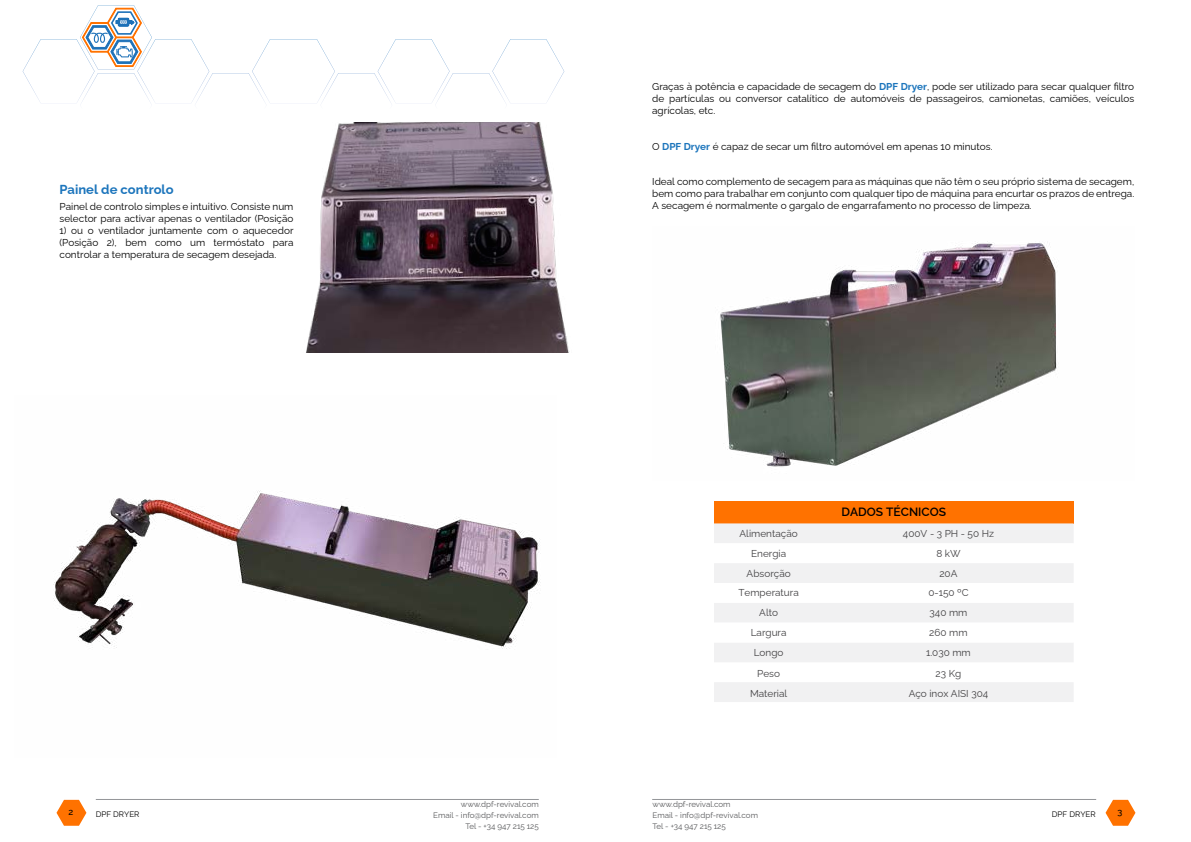
<style>
.page{position:relative;width:1191px;height:842px;background:#fff}
.page>*{position:absolute;margin:0;border:0;box-sizing:border-box;transform-origin:0 0}
.t1{font:700 13px "Raleway";color:#1c75bc}
.t2{font:600 12px "Raleway";color:#000}
.t3{font:10px/12px "Raleway";color:#000;text-align:justify}
.t4{font:10px "Raleway";color:#414042}
.t5{font:500 9px "Raleway";color:#000}
.t6{font:8px/11px "Raleway";color:#58595b;text-align:right}
.t7{font:8px "Raleway";color:#000}
.s1{font-weight:700;color:#1c75bc}
</style>
<div class="page">
<svg style="left:23px;top:5px;width:541px;height:98px"></svg>
<img style="left:306px;top:122px;width:264px;height:231px">
<img style="left:720px;top:241px;width:337px;height:226px">
<img style="left:53px;top:490px;width:488px;height:159px">
<div style="left:714px;top:501px;width:359px;height:22px;background:#ff7200"></div>
<svg style="left:714px;top:523px;width:359px;height:179px;fill:#f1f1f2"></svg>
<svg style="left:714px;top:543px;width:359px;height:60px"></svg>
<svg style="left:714px;top:623px;width:359px;height:19px"></svg>
<svg style="left:56px;top:800px;width:30px;height:26px"></svg>
<hr style="left:96px;top:799px;width:443px;height:1px;background:#939598">
<svg style="left:1105px;top:800px;width:30px;height:26px"></svg>
<hr style="left:652px;top:799px;width:444px;height:1px;background:#939598">
<svg style="left:82px;top:8px;width:59px;height:59px"></svg>
<h1 class="t1" style="left:60px;top:179px;width:116px">Painel de controlo</h1>
<p class="t3" style="left:60px;top:200px;width:235px">Painel de controlo simples e intuitivo. Consiste num selector para activar apenas o ventilador (Posição</p>
<p class="t3" style="left:60px;top:224px;width:235px">1) ou o ventilador juntamente com o aquecedor (Posição 2), bem como um termóstato para controlar a temperatura de secagem desejada.</p>
<p class="t3" style="left:652px;top:80px;width:483px">Graças à potência e capacidade de secagem do <span class="s1">DPF Dryer</span>, pode ser utilizado para secar qualquer filtro de partículas ou conversor catalítico de automóveis de passageiros, camionetas, camiões, veículos agrícolas, etc.</p>
<p class="t3" style="left:652px;top:139px;width:342px">O <span class="s1">DPF Dryer</span> é capaz de secar um filtro automóvel em apenas 10 minutos.</p>
<p class="t3" style="left:652px;top:174px;width:483px">Ideal como complemento de secagem para as máquinas que não têm o seu próprio sistema de secagem, bem como para trabalhar em conjunto com qualquer tipo de máquina para encurtar os prazos de entrega.<br>A secagem é normalmente o gargalo de engarrafamento no processo de limpeza.</p>
<p class="t2" style="left:841px;top:502px;width:106px">DADOS TÉCNICOS</p>
<p class="t4" style="left:739px;top:525px;width:60px">Alimentação</p>
<p class="t4" style="left:903px;top:525px;width:93px">400V - 3 PH - 50 Hz</p>
<p class="t4" style="left:751px;top:545px;width:37px">Energia</p>
<p class="t4" style="left:936px;top:545px;width:26px">8 kW</p>
<p class="t4" style="left:746px;top:565px;width:46px">Absorção</p>
<p class="t4" style="left:939px;top:565px;width:20px">20A</p>
<p class="t4" style="left:738px;top:585px;width:62px">Temperatura</p>
<p class="t4" style="left:928px;top:585px;width:42px">0-150 ºC</p>
<p class="t4" style="left:759px;top:605px;width:20px">Alto</p>
<p class="t4" style="left:929px;top:605px;width:39px">340 mm</p>
<p class="t4" style="left:750px;top:624px;width:37px">Largura</p>
<p class="t4" style="left:929px;top:624px;width:40px">260 mm</p>
<p class="t4" style="left:754px;top:644px;width:31px">Longo</p>
<p class="t4" style="left:926px;top:644px;width:46px">1.030 mm</p>
<p class="t4" style="left:757px;top:665px;width:24px">Peso</p>
<p class="t4" style="left:935px;top:665px;width:27px">23 Kg</p>
<p class="t4" style="left:750px;top:685px;width:39px">Material</p>
<p class="t4" style="left:908px;top:685px;width:81px">Aço inox AISI 304</p>
<p class="t5" style="left:69px;top:805px;width:6px">2</p>
<p class="t7" style="left:96px;top:807px;width:45px">DPF DRYER</p>
<p class="t6" style="left:433px;top:797px;width:107px">www.dpf-revival.com<br>Email - info@dpf-revival.com<br>Tel - +34 947 215 125</p>
<p class="t7" style="left:1052px;top:807px;width:45px">DPF DRYER</p>
<p class="t5" style="left:1117px;top:805px;width:6px">3</p>
<p class="t6" style="left:652px;top:798px;width:107px;text-align:left">www.dpf-revival.com<br>Email - info@dpf-revival.com<br>Tel - +34 947 215 125</p>
</div>
